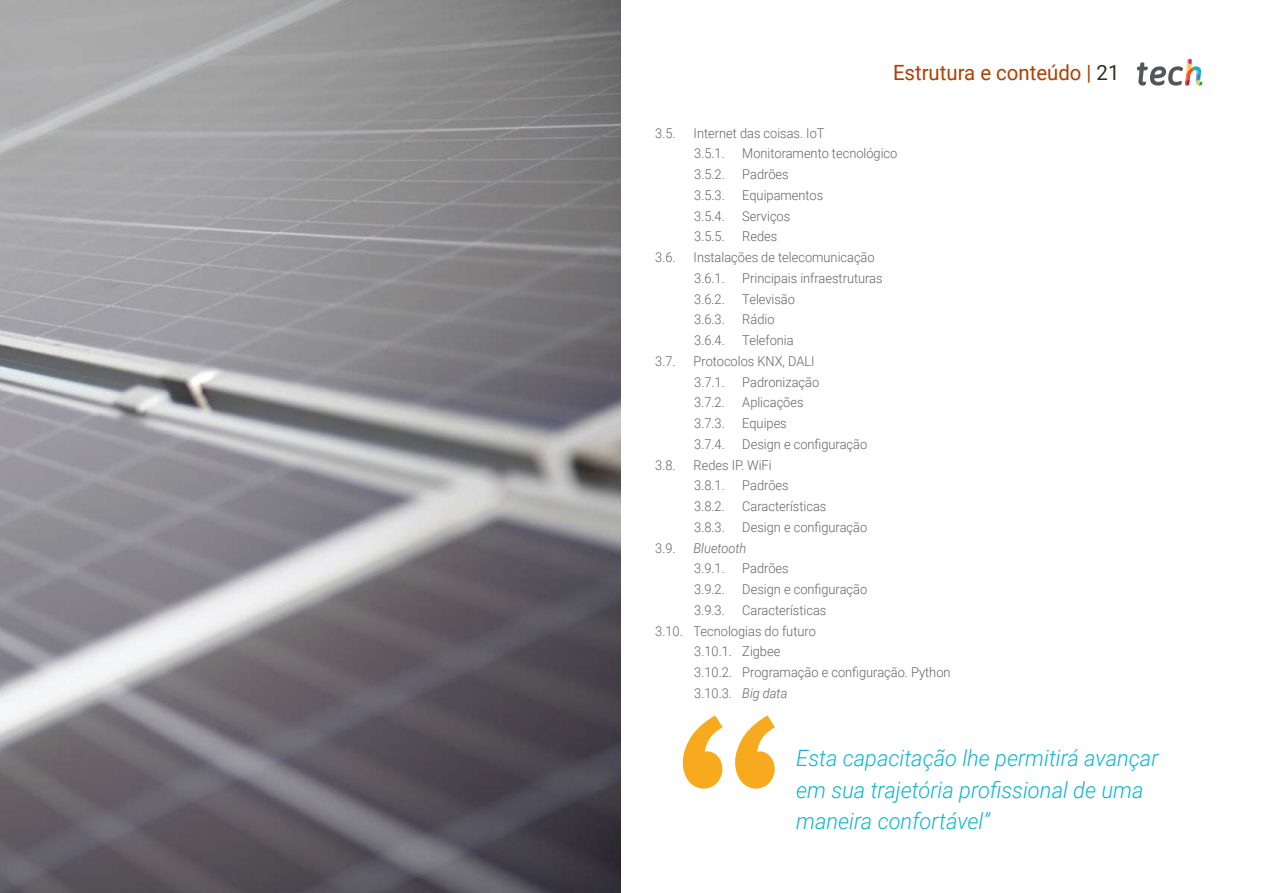
<style>
.page{position:relative;width:1263px;height:893px;background:#fff}
.page>*{position:absolute;margin:0;border:0;box-sizing:border-box;transform-origin:0 0}
.t1{font:italic 300 22.5px/31.5px "Roboto";color:#0fb6cf}
.t2{font:21px "Roboto";color:#ae4000}
.t3{font:300 13.5px/20.7px "Roboto";color:#61646a;scale:.95 1}
.t4{font:italic 300 13.5px "Roboto";color:#61646a;scale:.95 1}
.s1{color:#312e20}
.s2{font-style:italic}
</style>
<div class="page">
<img style="left:0;top:1px;width:621px;height:892px">
<svg style="left:1137px;top:59px;width:65px;height:27px"></svg>
<svg style="left:683px;top:715px;width:92px;height:74px"></svg>
<h2 class="t2" style="left:893px;top:57px;width:228px">Estrutura e conteúdo | <span class="s1">21</span></h2>
<p class="t3" style="left:655px;top:122px;width:23px">3.5.</p>
<p class="t3" style="left:693px;top:122px;width:139px">Internet das coisas. IoT<br>3.5.1.</p>
<p class="t3" style="left:742px;top:143px;width:165px">Monitoramento tecnológico</p>
<p class="t3" style="left:694px;top:164px;width:34px">3.5.2.</p>
<p class="t3" style="left:742px;top:164px;width:50px">Padrões</p>
<p class="t3" style="left:694px;top:184px;width:34px">3.5.3.</p>
<p class="t3" style="left:742px;top:184px;width:87px">Equipamentos</p>
<p class="t3" style="left:694px;top:205px;width:34px">3.5.4.</p>
<p class="t3" style="left:742px;top:205px;width:52px">Serviços</p>
<p class="t3" style="left:694px;top:226px;width:34px">3.5.5.</p>
<p class="t3" style="left:742px;top:226px;width:38px">Redes</p>
<p class="t3" style="left:655px;top:247px;width:23px">3.6.</p>
<p class="t3" style="left:693px;top:247px;width:192px">Instalações de telecomunicação<br>3.6.1.</p>
<p class="t3" style="left:742px;top:267px;width:149px">Principais infraestruturas</p>
<p class="t3" style="left:694px;top:288px;width:34px">3.6.2.</p>
<p class="t3" style="left:742px;top:288px;width:57px">Televisão</p>
<p class="t3" style="left:694px;top:309px;width:34px">3.6.3.</p>
<p class="t3" style="left:742px;top:309px;width:35px">Rádio</p>
<p class="t3" style="left:694px;top:330px;width:34px">3.6.4.</p>
<p class="t3" style="left:742px;top:330px;width:56px">Telefonia</p>
<p class="t3" style="left:655px;top:350px;width:23px">3.7.</p>
<p class="t3" style="left:693px;top:350px;width:129px">Protocolos KNX, DALI<br>3.7.1.</p>
<p class="t3" style="left:742px;top:371px;width:82px">Padronização</p>
<p class="t3" style="left:694px;top:392px;width:34px">3.7.2.</p>
<p class="t3" style="left:742px;top:392px;width:66px">Aplicações</p>
<p class="t3" style="left:694px;top:413px;width:34px">3.7.3.</p>
<p class="t3" style="left:742px;top:413px;width:48px">Equipes</p>
<p class="t3" style="left:694px;top:433px;width:34px">3.7.4.</p>
<p class="t3" style="left:742px;top:433px;width:133px">Design e configuração</p>
<p class="t3" style="left:655px;top:454px;width:23px">3.8.</p>
<p class="t3" style="left:693px;top:454px;width:84px">Redes IP. WiFi<br>3.8.1.</p>
<p class="t3" style="left:742px;top:475px;width:50px">Padrões</p>
<p class="t3" style="left:694px;top:496px;width:34px">3.8.2.</p>
<p class="t3" style="left:742px;top:496px;width:90px">Características</p>
<p class="t3" style="left:694px;top:516px;width:34px">3.8.3.</p>
<p class="t3" style="left:742px;top:516px;width:133px">Design e configuração</p>
<p class="t3" style="left:655px;top:537px;width:23px">3.9.</p>
<p class="t4" style="left:693px;top:538px;width:57px">Bluetooth</p>
<p class="t3" style="left:694px;top:558px;width:34px">3.9.1.</p>
<p class="t3" style="left:742px;top:558px;width:50px">Padrões</p>
<p class="t3" style="left:694px;top:579px;width:34px">3.9.2.</p>
<p class="t3" style="left:742px;top:579px;width:133px">Design e configuração</p>
<p class="t3" style="left:694px;top:599px;width:34px">3.9.3.</p>
<p class="t3" style="left:742px;top:599px;width:90px">Características</p>
<p class="t3" style="left:655px;top:620px;width:170px">3.10. Tecnologias do futuro</p>
<p class="t3" style="left:694px;top:641px;width:92px">3.10.1. Zigbee</p>
<p class="t3" style="left:694px;top:662px;width:271px">3.10.2. Programação e configuração. Python</p>
<p class="t3" style="left:694px;top:682px;width:99px">3.10.3. <span class="s2">Big data</span></p>
<h1 class="t1" style="left:796px;top:742px;width:364px">Esta capacitação lhe permitirá avançar em sua trajetória profissional de uma maneira confortável”</h1>
</div>
